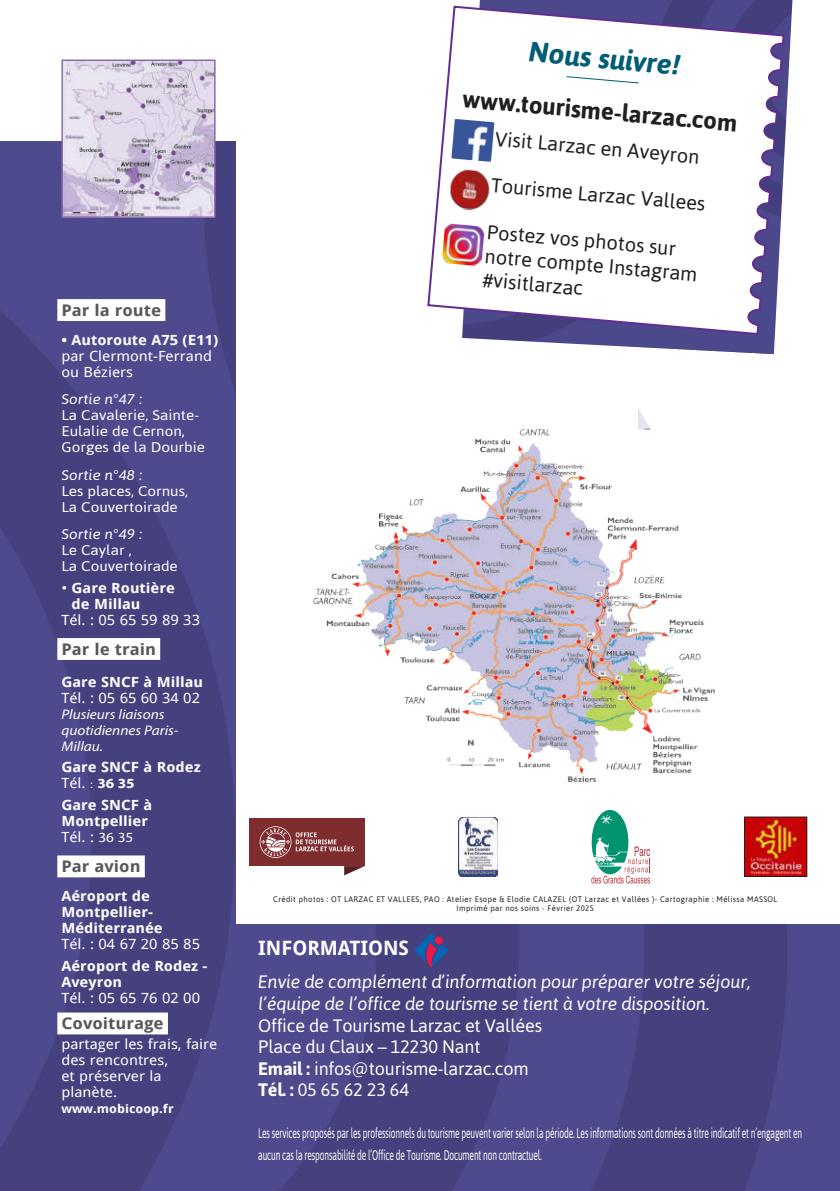
<style>
.page{position:relative;width:840px;height:1191px;background:#fff}
.page>*{position:absolute;margin:0;border:0;box-sizing:border-box;transform-origin:0 0}
.t1{font:italic 700 28px "Asap";color:#005d76}
.t2{font:700 24px "Asap";color:#231f20}
.t3{font:20px/24px "Asap";color:#231f20}
.t4{font:700 19.8px "Droid Sans";color:#fff}
.t5{font:italic 18px/21.6px "Asap";letter-spacing:-.01em;color:#fff}
.t6{font:18px/21.6px "Asap";letter-spacing:-.01em;color:#fff}
.t7{font:700 16px "Droid Sans";color:#57585a;scale:1.09 1}
.t8{font:14px/22px "Asap";letter-spacing:-.015em;color:#fff;scale:.6 1}
.t9{font:700 14px/16px "Droid Sans";color:#fff;scale:1.09 1}
.t10{font:14px/16px "Droid Sans";color:#fff;scale:1.09 1}
.t11{font:14px/16px "Asap";letter-spacing:-.015em;color:#fff;scale:1.09 1}
.t12{font:italic 14px/16px "Myriad Pro";color:#fff;scale:1.09 1}
.t13{font:italic 14px "Asap";color:#fff;scale:1.09 1}
.t14{font:700 12px "Droid Sans";color:#fff;scale:1.09 1}
.t15{font:8px/8.8px "Asap";letter-spacing:.05em;color:#231f20;text-align:center;scale:.96 1}
.s1{font-weight:400}
.s2{font-family:"Corbel";font-weight:400}
.s3{font-family:"Myriad Pro"}
.s4{font-family:"Myriad Pro";font-weight:400}
.s5{color:#fff}
.s6{font-weight:700}
</style>
<div class="page">
<img style="left:313px;top:408px;width:402px;height:375px">
<img style="left:235px;top:924px;width:604px;height:267px">
<svg style="left:414px;top:933px;width:34px;height:34px"></svg>
<div style="left:435px;top:936px;width:7px;height:8px;background:#ed1845;border-radius:50%"></div>
<svg style="left:591px;top:809px;width:59px;height:74px"></svg>
<img style="left:745px;top:818px;width:59px;height:56px">
<div style="left:249px;top:818px;width:115px;height:48px;background:#7f2c2f"></div>
<svg style="left:344px;top:866px;width:20px;height:9px"></svg>
<svg style="left:259px;top:826px;width:94px;height:32px"></svg>
<img style="left:458px;top:817px;width:39px;height:59px">
<svg style="left:619px;top:428px;width:96px;height:81px"></svg>
<img style="left:462px;top:0;width:330px;height:354px">
<img style="left:0;top:141px;width:235px;height:1050px">
<div style="left:57px;top:299px;width:108px;height:22px;background:#fff"></div>
<div style="left:57px;top:638px;width:103px;height:22px;background:#fff"></div>
<div style="left:57px;top:855px;width:88px;height:22px;background:#fff"></div>
<div style="left:57px;top:1012px;width:111px;height:22px;background:#fff"></div>
<svg style="left:427px;top:5px;width:358px;height:331px"></svg>
<svg style="left:565px;top:76px;width:74px;height:8px"></svg>
<img style="left:451px;top:119px;width:43px;height:43px">
<img style="left:441px;top:223px;width:43px;height:43px">
<img style="left:448px;top:168px;width:43px;height:43px">
<img style="left:63px;top:62px;width:150px;height:154px">
<div style="left:61px;top:60px;width:154px;height:158px;border:1px solid #8a64ab"></div>
<p class="t7" style="left:61px;top:298px;width:93px">Par la route</p>
<p class="t9" style="left:61px;top:331px;width:145px">• Autoroute A75 (E11)</p>
<p class="t10" style="left:61px;top:347px;width:139px">par Clermont-Ferrand ou Béziers</p>
<p class="t13" style="left:61px;top:391px;width:75px">Sortie n°47 :</p>
<p class="t11" style="left:61px;top:407px;width:133px">La Cavalerie, Sainte-<br>Eulalie de Cernon,<br>Gorges de la Dourbie</p>
<p class="t13" style="left:61px;top:466px;width:75px">Sortie n°48 :</p>
<p class="t11" style="left:61px;top:482px;width:118px">Les places, Cornus,<br>La Couvertoirade</p>
<p class="t13" style="left:61px;top:526px;width:75px">Sortie n°49 :</p>
<p class="t11" style="left:61px;top:542px;width:108px">Le Caylar ,<br>La Couvertoirade</p>
<p class="t9" style="left:72px;top:579px;width:96px;text-indent:-10px"><span class="s1">•</span> Gare Routière de Millau</p>
<p class="t10" style="left:61px;top:611px;width:129px">Tél. : 05 65 59 89 33</p>
<p class="t7" style="left:61px;top:637px;width:88px">Par le train</p>
<p class="t9" style="left:61px;top:673px;width:131px">Gare SNCF à Millau</p>
<p class="t10" style="left:61px;top:689px;width:129px">Tél. : 05 65 60 34 02</p>
<p class="t12" style="left:61px;top:705px;width:109px">Plusieurs liaisons quotidiennes Paris-<br>Millau.</p>
<p class="t9" style="left:61px;top:759px;width:129px">Gare SNCF à Rodez<br><span class="s1">Tél.</span> <span class="s2">:</span> <span class="s3">36 35</span></p>
<p class="t9" style="left:61px;top:796px;width:85px">Gare SNCF à<br>Montpellier<br><span class="s1">Tél. :</span> <span class="s4">36 35</span></p>
<p class="t7" style="left:61px;top:855px;width:74px">Par avion</p>
<p class="t9" style="left:61px;top:887px;width:94px">Aéroport de<br>Montpellier-<br>Méditerranée</p>
<p class="t10" style="left:61px;top:935px;width:129px">Tél. : 04 67 20 85 85</p>
<p class="t9" style="left:61px;top:957px;width:135px">Aéroport de Rodez -<br>Aveyron</p>
<p class="t10" style="left:61px;top:989px;width:129px">Tél. : 05 65 76 02 00</p>
<p class="t7" style="left:61px;top:1012px;width:95px">Covoiturage</p>
<p class="t10" style="left:61px;top:1035px;width:144px">partager les frais, faire des rencontres,<br>et préserver la planète.</p>
<p class="t14" style="left:61px;top:1100px;width:104px">www.mobicoop.fr</p>
<h1 class="t1" style="left:530px;top:35px;width:153px;rotate:5deg">Nous suivre!</h1>
<h2 class="t2" style="left:463px;top:85px;width:277px;rotate:5deg">www.tourisme-larzac.com</h2>
<h3 class="t3" style="left:496px;top:126px;width:206px;rotate:5deg">Visit Larzac en Aveyron</h3>
<h3 class="t3" style="left:492px;top:173px;width:216px;rotate:5deg">Tourisme Larzac Vallees</h3>
<h3 class="t3" style="left:488px;top:219px;width:215px;rotate:5deg"><span class="s5">Postez vos photos</span> sur notre compte Instagram #visitlarzac</h3>
<p class="t15" style="left:273px;top:895px;width:526px">Crédit photos : OT LARZAC ET VALLEES, PAO : Atelier Esope &amp; Elodie CALAZEL (OT Larzac et Vallées )- Cartographie : Mélissa MASSOL<br>Imprimé par nos soins - Février 2025</p>
<h3 class="t4" style="left:258px;top:934px;width:152px">INFORMATIONS</h3>
<p class="t5" style="left:258px;top:971px;width:493px">Envie de complément d’information pour préparer votre séjour, l’équipe de l’office de tourisme se tient à votre disposition.</p>
<p class="t6" style="left:258px;top:1014px;width:285px">Office de Tourisme Larzac et Vallées<br>Place du Claux – 12230 Nant<br><span class="s6">Email :</span> infos@tourisme-larzac.com<br><span class="s6">Tél. :</span> 05 65 62 23 64</p>
<p class="t8" style="left:258px;top:1121px;width:907px">Les services proposés par les professionnels du tourisme peuvent varier selon la période. Les informations sont données à titre indicatif et n’engagent en aucun cas la responsabilité de l’Office de Tourisme. Document non contractuel.</p>
</div>
